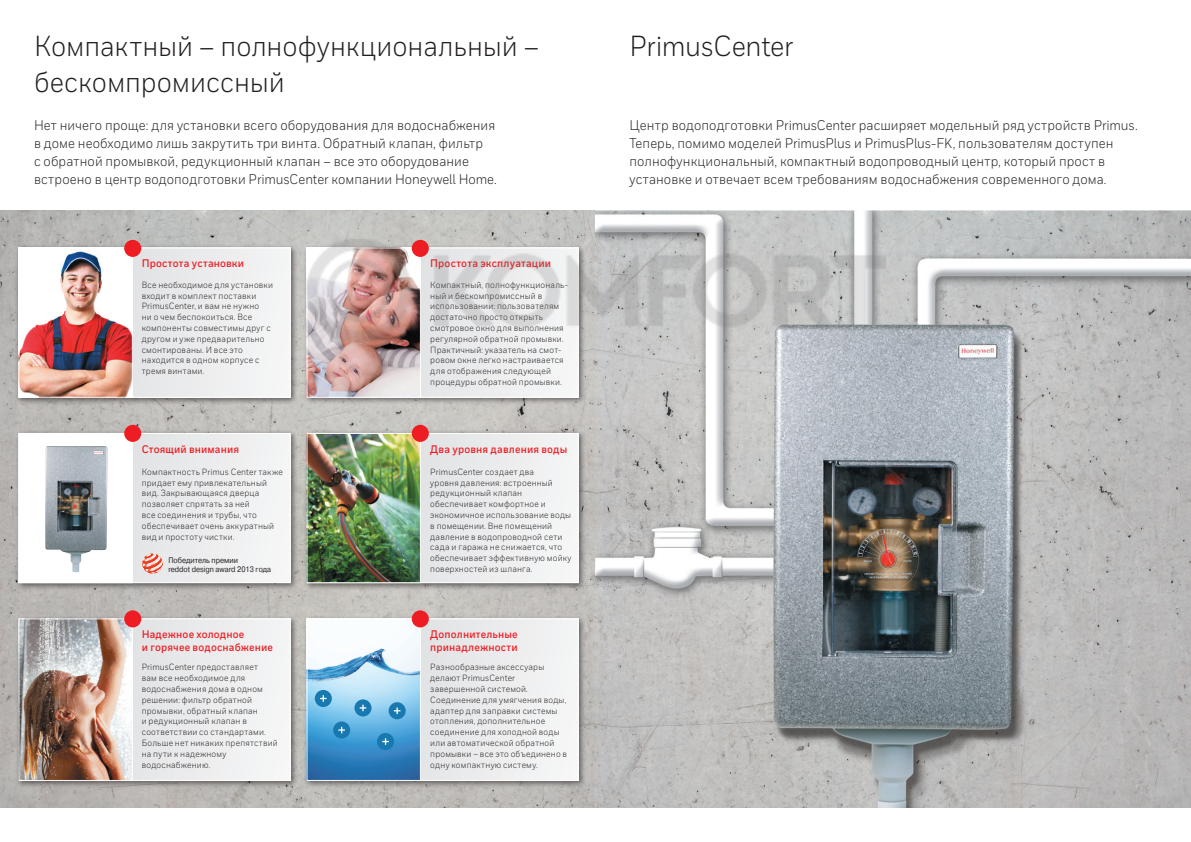
<style>
.page{position:relative;width:1191px;height:842px;background:#fff}
.page>*{position:absolute;margin:0;border:0;box-sizing:border-box;transform-origin:0 0}
.t1{font:29px/36px "Honeywell Sans Cyr";letter-spacing:-.005em;color:#231f20;scale:.9 1}
.t2{font:14px/18px "Honeywell Sans Cyr";letter-spacing:.005em;color:#231f20;scale:.9 1}
.t3{font:700 11px/13.2px "Honeywell Sans Cyr";letter-spacing:.015em;color:#ee1d23;scale:.9 1}
.t4{font:9px/10.8px "Honeywell Sans Cyr";letter-spacing:.025em;color:#231f20;scale:.9 1}
.t5{font:8px/9.6px "Pragmatica C";color:#231f20;scale:.9 1}
</style>
<div class="page">
<img style="left:0;top:210px;width:1191px;height:598px">
<div style="left:15px;top:244px;width:283px;height:161px;background:#231f20;opacity:.6"></div>
<div style="left:19px;top:248px;width:271px;height:149px;background:#ededee"></div>
<div style="left:18px;top:247px;width:273px;height:151px;border:1px solid #fff"></div>
<div style="left:15px;top:429px;width:283px;height:162px;background:#231f20;opacity:.6"></div>
<div style="left:19px;top:433px;width:271px;height:150px;background:#ededee"></div>
<div style="left:18px;top:433px;width:273px;height:150px;border:1px solid #fff"></div>
<div style="left:15px;top:615px;width:283px;height:173px;background:#231f20;opacity:.6"></div>
<div style="left:19px;top:619px;width:271px;height:161px;background:#ededee"></div>
<div style="left:18px;top:618px;width:273px;height:163px;border:1px solid #fff"></div>
<div style="left:303px;top:244px;width:283px;height:161px;background:#231f20;opacity:.6"></div>
<div style="left:307px;top:248px;width:271px;height:149px;background:#eeeeef"></div>
<div style="left:303px;top:429px;width:283px;height:162px;background:#231f20;opacity:.6"></div>
<div style="left:307px;top:433px;width:271px;height:150px;background:#ececee"></div>
<div style="left:306px;top:433px;width:273px;height:150px;border:1px solid #fff"></div>
<div style="left:303px;top:615px;width:283px;height:173px;background:#231f20;opacity:.6"></div>
<div style="left:307px;top:619px;width:271px;height:161px;background:#ededee"></div>
<div style="left:306px;top:618px;width:273px;height:163px;border:1px solid #fff"></div>
<img style="left:308px;top:435px;width:111px;height:146px">
<div style="left:306px;top:433px;width:115px;height:150px;border:1px solid #fff"></div>
<img style="left:20px;top:249px;width:111px;height:147px">
<div style="left:18px;top:247px;width:115px;height:151px;border:1px solid #fff"></div>
<img style="left:308px;top:356px;width:111px;height:40px">
<div style="left:306px;top:247px;width:115px;height:151px;border:1px solid #fff"></div>
<div style="left:19px;top:433px;width:113px;height:150px;background:#fff"></div>
<img style="left:45px;top:446px;width:62px;height:126px">
<div style="left:18px;top:433px;width:115px;height:150px;border:1px solid #fff"></div>
<img style="left:308px;top:620px;width:111px;height:159px">
<div style="left:306px;top:618px;width:115px;height:163px;border:1px solid #fff"></div>
<div style="left:124px;top:240px;width:17px;height:17px;background:#ee1d23;border-radius:50%"></div>
<div style="left:124px;top:425px;width:17px;height:17px;background:#ee1d23;border-radius:50%"></div>
<div style="left:412px;top:610px;width:17px;height:17px;background:#ee1d23;border-radius:50%"></div>
<img style="left:20px;top:620px;width:111px;height:159px">
<div style="left:18px;top:618px;width:115px;height:163px;border:1px solid #fff"></div>
<div style="left:412px;top:425px;width:17px;height:17px;background:#ee1d23;border-radius:50%"></div>
<div style="left:124px;top:610px;width:17px;height:17px;background:#ee1d23;border-radius:50%"></div>
<div style="left:315px;top:690px;width:17px;height:17px;background:#1779b0;border-radius:50%"></div>
<svg style="left:320px;top:695px;width:6px;height:7px"></svg>
<div style="left:354px;top:699px;width:17px;height:17px;background:#1779b0;border-radius:50%"></div>
<svg style="left:360px;top:705px;width:6px;height:6px"></svg>
<div style="left:333px;top:721px;width:17px;height:17px;background:#1779b0;border-radius:50%"></div>
<svg style="left:338px;top:727px;width:7px;height:6px"></svg>
<div style="left:377px;top:733px;width:17px;height:17px;background:#1779b0;border-radius:50%"></div>
<svg style="left:382px;top:738px;width:7px;height:7px"></svg>
<div style="left:388px;top:702px;width:18px;height:17px;background:#1779b0;border-radius:50%"></div>
<svg style="left:394px;top:707px;width:6px;height:7px"></svg>
<img style="left:142px;top:553px;width:21px;height:21px">
<img style="left:298px;top:225px;width:595px;height:131px">
<h1 class="t1" style="left:629px;top:29px;width:184px">PrimusCenter</h1>
<h1 class="t1" style="left:34px;top:29px;width:563px">Компактный – полнофункциональный – бескомпромиссный</h1>
<p class="t2" style="left:34px;top:116px;width:515px">Нет ничего проще: для установки всего оборудования для водоснабжения в доме необходимо лишь закрутить три винта. Обратный клапан, фильтр<br>с обратной промывкой, редукционный клапан – все это оборудование встроено в центр водоподготовки PrimusCenter компании Honeywell Home.</p>
<p class="t2" style="left:629px;top:116px;width:566px">Центр водоподготовки PrimusCenter расширяет модельный ряд устройств Primus.<br>Теперь, помимо моделей PrimusPlus и PrimusPlus-FK, пользователям доступен полнофункциональный, компактный водопроводный центр, который прост в установке и отвечает всем требованиям водоснабжения современного дома.</p>
<p class="t3" style="left:142px;top:257px;width:115px">Простота установки</p>
<p class="t3" style="left:430px;top:257px;width:136px">Простота эксплуатации</p>
<p class="t4" style="left:142px;top:279px;width:147px">Все необходимое для установки входит в комплект поставки<br>PrimusCenter, и вам не нужно<br>ни о чем беспокоиться. Все компоненты совместимы друг с другом и уже предварительно смонтированы. И все это находится в одном корпусе с тремя винтами.</p>
<p class="t4" style="left:430px;top:279px;width:155px">Компактный, полнофункциональ&shy;ный и бескомпромиссный в использовании: пользователям достаточно просто открыть смотровое окно для выполнения регулярной обратной промывки.<br>Практичный: указатель на смот&shy;ровом окне легко настраивается для отображения следующей процедуры обратной промывки.</p>
<p class="t3" style="left:142px;top:443px;width:110px">Стоящий внимания</p>
<p class="t3" style="left:430px;top:443px;width:154px">Два уровня давления воды</p>
<p class="t4" style="left:142px;top:466px;width:158px">Компактность Primus Center также придает ему привлекательный вид. Закрывающаяся дверца позволяет спрятать за ней<br>все соединения и трубы, что обеспечивает очень аккуратный вид и простоту чистки.</p>
<p class="t5" style="left:168px;top:555px;width:116px">Победитель премии<br>reddot design award 2013 года</p>
<p class="t4" style="left:430px;top:466px;width:158px">PrimusCenter создает два<br>уровня давления: встроенный редукционный клапан обеспечивает комфортное и экономичное использование воды в помещении. Вне помещений давление в водопроводной сети сада и гаража не снижается, что обеспечивает эффективную мойку поверхностей из шланга.</p>
<p class="t3" style="left:142px;top:628px;width:147px">Надежное холодное<br>и горячее водоснабжение</p>
<p class="t3" style="left:430px;top:627px;width:99px">Дополнительные принадлежности</p>
<p class="t4" style="left:142px;top:662px;width:153px">PrimusCenter предоставляет<br>вам все необходимое для водоснабжения дома в одном решении: фильтр обратной промывки, обратный клапан<br>и редукционный клапан в соответствии со стандартами.<br>Больше нет никаких препятствий на пути к надежному водоснабжению.</p>
<p class="t4" style="left:430px;top:662px;width:153px">Разнообразные аксессуары делают PrimusCenter завершенной системой.<br>Соединение для умягчения воды, адаптер для заправки системы отопления, дополнительное соединение для холодной воды или автоматической обратной промывки – все это объединено в одну компактную систему.</p>
</div>
